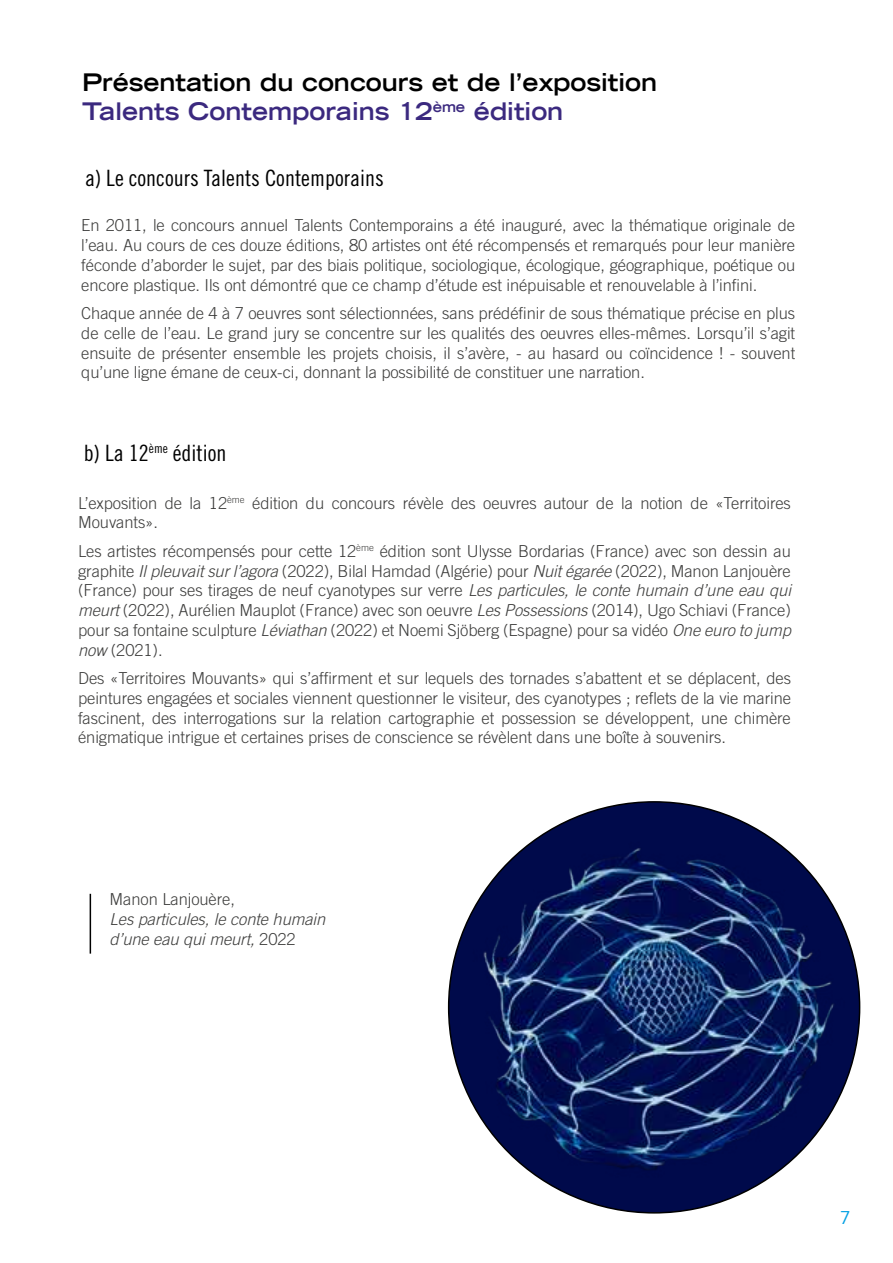
<style>
.page{position:relative;width:893px;height:1263px;background:#fff}
.page>*{position:absolute;margin:0;border:0;box-sizing:border-box;transform-origin:0 0}
.t1{font:700 expanded 24px/28.8px "Trade Gothic LT";color:#000}
.t2{font:22.5px "Trade Gothic LT Std Cn 18";color:#000}
.t3{font:18px "Trade Gothic LT";color:#009fe3}
.t4{font:300 16.5px/19.8px "Trade Gothic LT Std";letter-spacing:-.005em;color:#3c3c3b;text-align:justify}
.t5{font:italic 300 16.5px/19.8px "Trade Gothic LT Std";letter-spacing:-.005em;color:#3c3c3b}
.s1{color:#3b297f}
.s2{font-style:italic}
.s3{font-style:normal}
</style>
<div class="page">
<hr style="left:90px;top:894px;width:1px;height:60px;background:#000">
<img style="left:463px;top:820px;width:398px;height:394px">
<h1 class="t1" style="left:82px;top:68px;width:577px">Présentation du concours et de l’exposition<br><span class="s1">Talents Contemporains 12</span><sup>ème</sup> <span class="s1">édition</span></h1>
<h2 class="t2" style="left:85px;top:165px;width:300px">a) Le concours Talents Contemporains</h2>
<p class="t4" style="left:81px;top:215px;width:715px">En 2011, le concours annuel Talents Contemporains a été inauguré, avec la thématique originale de l’eau. Au cours de ces douze éditions, 80 artistes ont été récompensés et remarqués pour leur manière féconde d’aborder le sujet, par des biais politique, sociologique, écologique, géographique, poétique ou encore plastique. Ils ont démontré que ce champ d’étude est inépuisable et renouvelable à l’infini.</p>
<p class="t4" style="left:81px;top:303px;width:715px">Chaque année de 4 à 7 oeuvres sont sélectionnées, sans prédéfinir de sous thématique précise en plus de celle de l’eau. Le grand jury se concentre sur les qualités des oeuvres elles-mêmes. Lorsqu’il s’agit ensuite de présenter ensemble les projets choisis, il s’avère, - au hasard ou coïncidence ! - souvent qu’une ligne émane de ceux-ci, donnant la possibilité de constituer une narration.</p>
<h2 class="t2" style="left:84px;top:439px;width:144px">b) La 12<sup>ème</sup> édition</h2>
<p class="t4" style="left:78px;top:493px;width:714px">L’exposition de la 12<sup>ème</sup> édition du concours révèle des oeuvres autour de la notion de «Territoires<br>Mouvants».</p>
<p class="t4" style="left:78px;top:541px;width:714px">Les artistes récompensés pour cette 12<sup>ème</sup> édition sont Ulysse Bordarias (France) avec son dessin au graphite <span class="s2">Il pleuvait sur l’agora</span> (2022), Bilal Hamdad (Algérie) pour <span class="s2">Nuit égarée</span> (2022), Manon Lanjouère (France) pour ses tirages de neuf cyanotypes sur verre <span class="s2">Les particules, le conte humain d’une eau qui meurt</span> (2022), Aurélien Mauplot (France) avec son oeuvre <span class="s2">Les Possessions</span> (2014), Ugo Schiavi (France) pour sa fontaine sculpture <span class="s2">Léviathan</span> (2022) et Noemi Sjöberg (Espagne) pour sa vidéo <span class="s2">One euro to jump now</span> (2021).</p>
<p class="t4" style="left:78px;top:668px;width:714px">Des «Territoires Mouvants» qui s’affirment et sur lequels des tornades s’abattent et se déplacent, des peintures engagées et sociales viennent questionner le visiteur, des cyanotypes ; reflets de la vie marine fascinent, des interrogations sur la relation cartographie et possession se développent, une chimère énigmatique intrigue et certaines prises de conscience se révèlent dans une boîte à souvenirs.</p>
<p class="t4" style="left:110px;top:889px;width:127px">Manon Lanjouère,</p>
<p class="t5" style="left:110px;top:909px;width:217px">Les particules, le conte humain d’une eau qui meurt, <span class="s3">2022</span></p>
<p class="t3" style="left:840px;top:1207px;width:12px">7</p>
</div>
